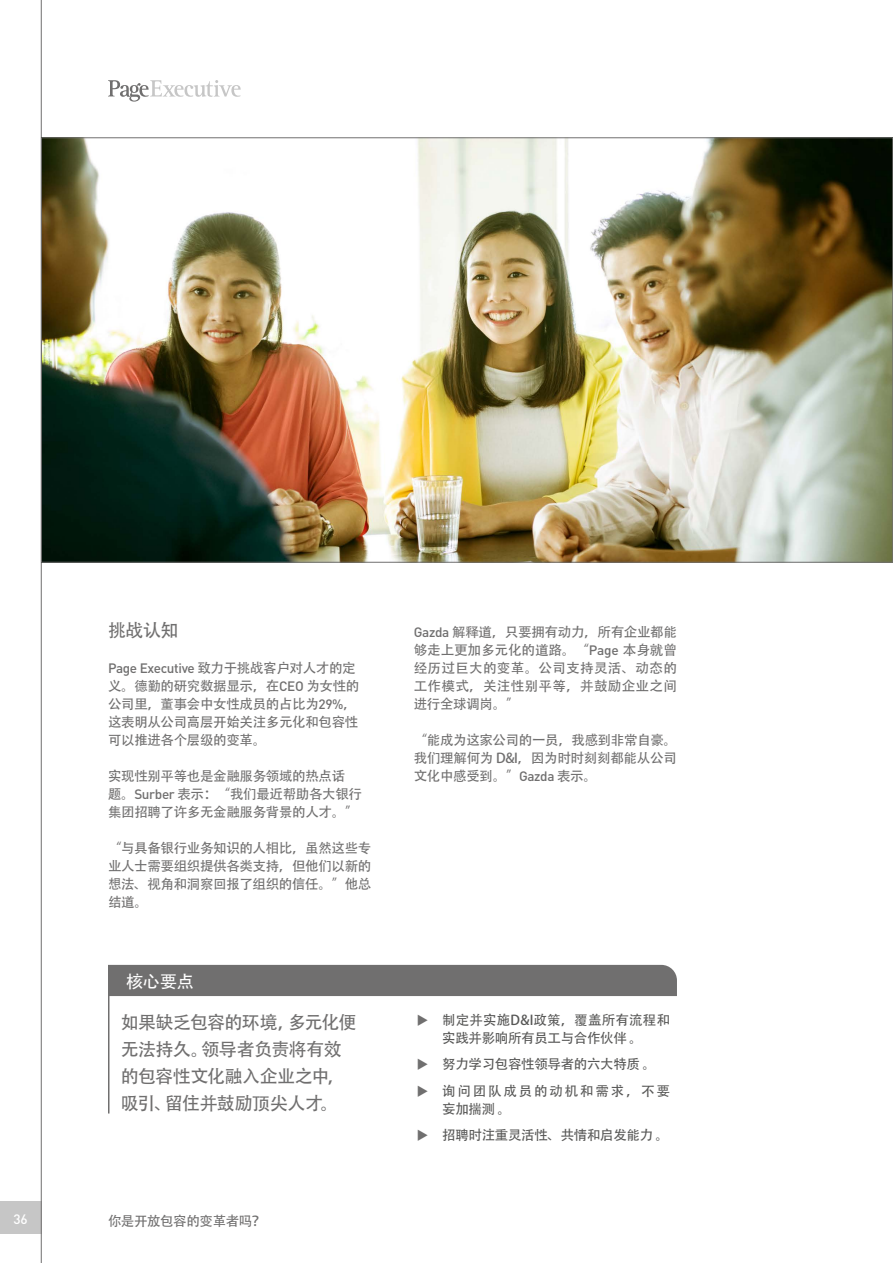
<style>
.page{position:relative;width:893px;height:1263px;background:#fff}
.page>*{position:absolute;margin:0;border:0;box-sizing:border-box;transform-origin:0 0}
.t1{font:18px/27px "Adobe Heiti Std";letter-spacing:-.03em;color:#706f6f}
.t2{font:17.25px "Adobe Heiti Std";color:#fff}
.t3{font:13.5px/18px "Adobe Heiti Std";letter-spacing:-.025em;color:#706f6f;text-align:justify}
.t4{font:13.5px/26.5px "Adobe Heiti Std";letter-spacing:-.025em;color:#575756}
.t5{font:13.5px/18px "Adobe Heiti Std";letter-spacing:-.005em;color:#575756}
.t6{font:500 13.5px "DIN Pro";letter-spacing:-.025em;color:#706f6f}
.t7{font:500 13.5px "DIN Pro";color:#fff}
.s1{font-family:"Adobe Heiti Std";font-weight:400}
.s2{font-family:"DIN Pro";font-weight:500}
</style>
<div class="page">
<svg style="left:108px;top:80px;width:133px;height:22px"></svg>
<div style="left:0;top:1201px;width:41px;height:33px;background:#c6c6c6"></div>
<hr style="left:41px;top:0;width:1px;height:1263px;background:#706f6f">
<img style="left:43px;top:140px;width:848px;height:420px">
<hr style="left:108px;top:993px;width:2px;height:120px;background:#706f6f">
<div style="left:108px;top:965px;width:569px;height:31px;background:#706f6f"></div>
<h1 class="t1" style="left:108px;top:617px;width:72px">挑战认知</h1>
<p class="t6" style="left:108px;top:659px;width:249px">Page Executive <span class="s1">致力于挑战客户对人才的定</span></p>
<p class="t3" style="left:108px;top:677px;width:253px;text-align:left">义。德勤的研究数据显示，在<span class="s2">CEO</span> 为女性的公司里，董事会中女性成员的占比为<span class="s2">29%</span>，这表明从公司高层开始关注多元化和包容性可以推进各个层级的变革。</p>
<p class="t3" style="left:108px;top:767px;width:256px;text-align:left">实现性别平等也是金融服务领域的热点话题。<span class="s2">Surber</span> 表示：“我们最近帮助各大银行集团招聘了许多无金融服务背景的人才。”</p>
<p class="t3" style="left:108px;top:839px;width:265px">“与具备银行业务知识的人相比，虽然这些专业人士需要组织提供各类支持，但他们以新的想法、视角和洞察回报了组织的信任。”他总结道。</p>
<p class="t2" style="left:126px;top:971px;width:69px">核心要点</p>
<p class="t3" style="left:414px;top:623px;width:265px"><span class="s2">Gazda</span> 解释道，只要拥有动力，所有企业都能够走上更加多元化的道路。“<span class="s2">Page</span> 本身就曾经历过巨大的变革。公司支持灵活、动态的工作模式，关注性别平等，并鼓励企业之间进行全球调岗。”</p>
<p class="t3" style="left:414px;top:731px;width:265px">“能成为这家公司的一员，我感到非常自豪。我们理解何为 D&amp;I，因为时时刻刻都能从公司文化中感受到。”<span class="s2">Gazda</span> 表示。</p>
<h1 class="t1" style="left:121px;top:1009px;width:237px">如果缺乏包容的环境，多元化便无法持久。领导者负责将有效的包容性文化融入企业之中，吸引、留住并鼓励顶尖人才。</h1>
<p class="t5" style="left:442px;top:1011px;width:229px">制定并实施D&amp;I政策，覆盖所有流程和实践并影响所有员工与合作伙伴 。</p>
<p class="t4" style="left:442px;top:1051px;width:229px">努力学习包容性领导者的六大特质 。询问团队成员的动机和需求，不要</p>
<p class="t4" style="left:442px;top:1096px;width:228px">妄加揣测 。<br>招聘时注重灵活性、共情和启发能力 。</p>
<p class="t7" style="left:13px;top:1210px;width:16px">36</p>
<p class="t3" style="left:108px;top:1212px;width:159px">你是开放包容的变革者吗？</p>
</div>
